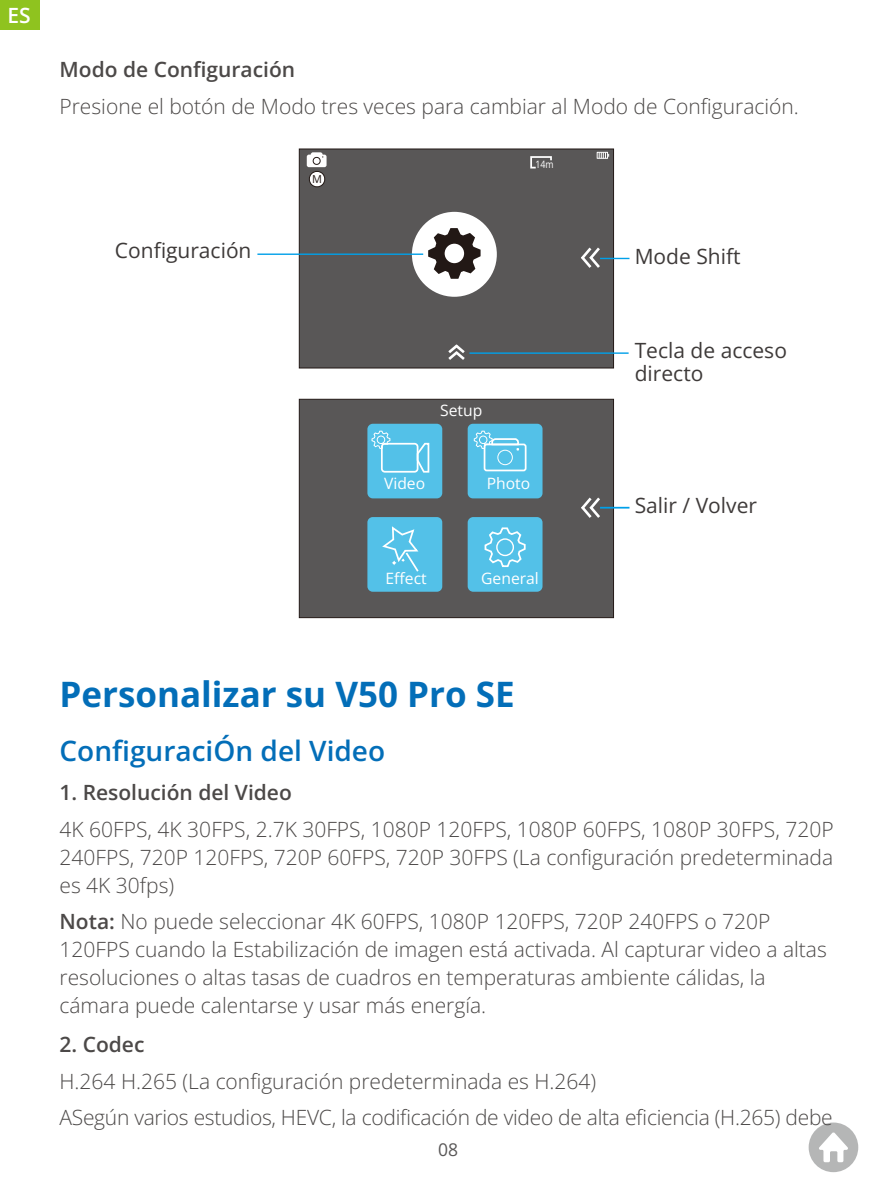
<style>
.page{position:relative;width:893px;height:1191px;background:#fff}
.page>*{position:absolute;margin:0;border:0;box-sizing:border-box;transform-origin:0 0}
.t1{font:700 35px "Open Sans";color:#036eb8}
.t2{font:600 28px "Open Sans";color:#036eb8}
.t3{font:300 21px/28px "Open Sans";color:#4c4948}
.t4{font:21px/22.8px "Open Sans";color:#3e3a39}
.t5{font:600 21px "Open Sans";color:#4c4948}
.t6{font:600 21px "Open Sans";color:#fff}
.t7{font:17.5px "Open Sans";color:#595757}
.t8{font:15.75px "Open Sans";color:#fff}
.t9{font:10.85px "Open Sans";color:#221815}
.t10{font:10.15px "Open Sans";color:#fff;scale:.86 1}
.s1{font-weight:600}
</style>
<div class="page">
<svg style="left:809px;top:1122px;width:49px;height:50px"></svg>
<div style="left:299px;top:399px;width:315px;height:219px;background:#595757;border:1px solid #221815"></div>
<div style="left:367px;top:424px;width:75px;height:74px;background:#53c1e8;border-radius:5px"></div>
<div style="left:468px;top:424px;width:74px;height:74px;background:#53c1e8;border-radius:5px"></div>
<div style="left:367px;top:517px;width:75px;height:75px;background:#53c1e8;border-radius:5px"></div>
<div style="left:468px;top:517px;width:74px;height:75px;background:#53c1e8;border-radius:6px"></div>
<div style="left:484px;top:443px;width:42px;height:28px;border:2px solid #fff;border-radius:2px"></div>
<div style="left:497px;top:450px;width:16px;height:15px;border:1px solid #fff;border-radius:7px"></div>
<svg style="left:484px;top:527px;width:42px;height:41px"></svg>
<div style="left:496px;top:538px;width:18px;height:18px;border:1px solid #fff;border-radius:8px"></div>
<div style="left:381px;top:443px;width:37px;height:29px;border:2px solid #fff;border-radius:3px"></div>
<svg style="left:415px;top:442px;width:15px;height:31px"></svg>
<svg style="left:371px;top:430px;width:20px;height:19px"></svg>
<svg style="left:382px;top:526px;width:37px;height:46px"></svg>
<svg style="left:473px;top:430px;width:46px;height:20px"></svg>
<svg style="left:581px;top:495px;width:48px;height:26px"></svg>
<div style="left:299px;top:149px;width:315px;height:219px;background:#595757;border:1px solid #221815"></div>
<div style="left:597px;top:152px;width:11px;height:7px;border:1px solid #fff"></div>
<svg style="left:599px;top:152px;width:10px;height:6px"></svg>
<div style="left:309px;top:171px;width:16px;height:16px;background:#fff;border-radius:7px"></div>
<div style="left:309px;top:171px;width:16px;height:16px;border:1px solid #221815;border-radius:7px"></div>
<svg style="left:448px;top:344px;width:17px;height:16px"></svg>
<svg style="left:530px;top:156px;width:22px;height:13px"></svg>
<div style="left:307px;top:155px;width:20px;height:12px;background:#fff;border-radius:2px"></div>
<div style="left:311px;top:152px;width:12px;height:5px;background:#fff;border-radius:2px"></div>
<div style="left:313px;top:157px;width:8px;height:8px;border:1px solid #221815;border-radius:3px"></div>
<svg style="left:581px;top:245px;width:48px;height:26px"></svg>
<hr style="left:469px;top:352px;width:160px;height:2px;background:#00a0e9">
<div style="left:412px;top:212px;width:85px;height:85px;background:#fff;border-radius:42px"></div>
<hr style="left:257px;top:253px;width:166px;height:2px;background:#00a0e9">
<svg style="left:428px;top:228px;width:53px;height:51px"></svg>
<div style="left:444px;top:243px;width:21px;height:21px;background:#fff;border-radius:11px"></div>
<div style="left:443px;top:242px;width:23px;height:23px;border:2px solid #221815;border-radius:11px"></div>
<div style="left:0;top:0;width:40px;height:30px;background:#8fc31f"></div>
<p class="t6" style="left:8px;top:1px;width:25px">ES</p>
<p class="t5" style="left:60px;top:55px;width:237px">Modo de Configuración</p>
<p class="t3" style="left:60px;top:92px;width:741px">Presione el botón de Modo tres veces para cambiar al Modo de Configuración.</p>
<p class="t4" style="left:115px;top:239px;width:138px">Configuración</p>
<p class="t9" style="left:312px;top:171px;width:11px">M</p>
<p class="t10" style="left:535px;top:157px;width:23px">14m</p>
<p class="t8" style="left:440px;top:400px;width:44px">Setup</p>
<p class="t8" style="left:384px;top:473px;width:43px">Video</p>
<p class="t8" style="left:487px;top:473px;width:45px">Photo</p>
<p class="t8" style="left:386px;top:568px;width:43px">Effect</p>
<p class="t8" style="left:481px;top:568px;width:59px">General</p>
<p class="t4" style="left:635px;top:244px;width:107px">Mode Shift</p>
<p class="t4" style="left:635px;top:339px;width:154px">Tecla de acceso directo</p>
<p class="t4" style="left:635px;top:493px;width:124px">Salir / Volver</p>
<h1 class="t1" style="left:60px;top:670px;width:457px">Personalizar su V50 Pro SE</h1>
<h2 class="t2" style="left:60px;top:732px;width:327px">ConfiguraciÓn del Video</h2>
<p class="t5" style="left:60px;top:777px;width:234px">1. Resolución del Video</p>
<p class="t3" style="left:60px;top:814px;width:776px;text-align:justify">4K 60FPS, 4K 30FPS, 2.7K 30FPS, 1080P 120FPS, 1080P 60FPS, 1080P 30FPS, 720P 240FPS, 720P 120FPS, 720P 60FPS, 720P 30FPS (La configuración predeterminada es 4K 30fps)</p>
<p class="t3" style="left:60px;top:907px;width:769px"><span class="s1">Nota:</span> No puede seleccionar 4K 60FPS, 1080P 120FPS, 720P 240FPS o 720P 120FPS cuando la Estabilización de imagen está activada. Al capturar video a altas resoluciones o altas tasas de cuadros en temperaturas ambiente cálidas, la cámara puede calentarse y usar más energía.</p>
<p class="t5" style="left:60px;top:1029px;width:86px">2. Codec</p>
<p class="t3" style="left:60px;top:1062px;width:775px;line-height:36.8px">H.264 H.265 (La configuración predeterminada es H.264)<br>ASegún varios estudios, HEVC, la codificación de video de alta eficiencia (H.265) debe</p>
<p class="t7" style="left:438px;top:1138px;width:22px">08</p>
</div>
